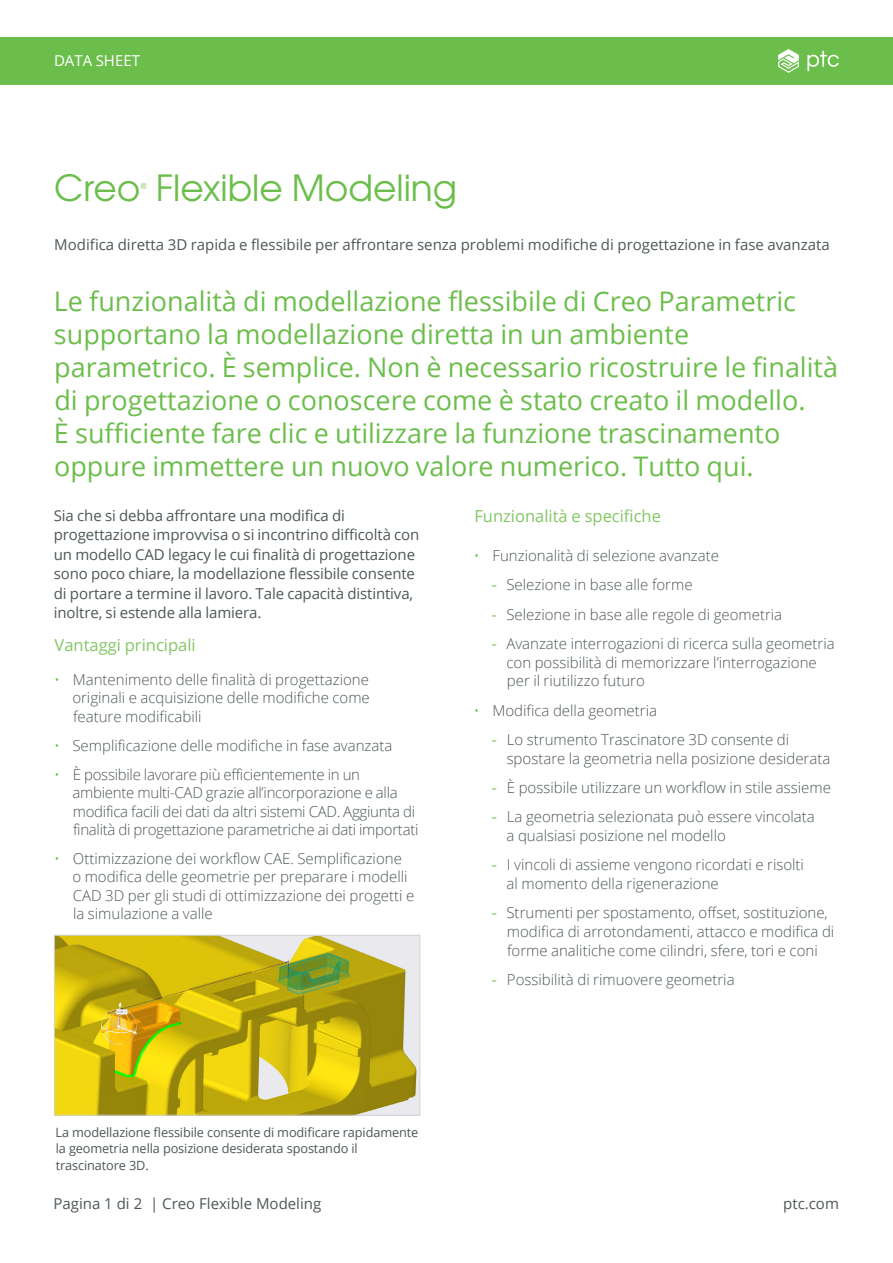
<style>
.page{position:relative;width:893px;height:1263px;background:#fff}
.page>*{position:absolute;margin:0;border:0;box-sizing:border-box;transform-origin:0 0}
._1__Headline{font:36px "Te X Gyre Adventor";color:#6cbe4c}
._3__Introduction{font:27px/33px "Open Sans";color:#6cbe4c}
._3__Text_Subhead_1{font:16.5px "Open Sans";color:#82c663}
.t1{font:300 15px/18.8px "Open Sans";color:#4e5758}
._4__Text_Body{font:15px/19.5px "Open Sans";letter-spacing:-.01em;color:#4e5758}
.t2{font:300 15px/18.5px "Open Sans";letter-spacing:-.02em;color:#4e5758}
._2__Headline_Subhead{font:15px "Open Sans";color:#4e5758}
.t3{font:15px "Open Sans";color:#fff}
._6__Caption{font:12.75px/16.5px "Open Sans";letter-spacing:-.01em;color:#4e5758}
._1__Headline-2{font:8.7px "Te X Gyre Adventor";color:#6cbe4c}
.s1{color:#6cbe4c}
.s2{font-family:"DIN Pro";font-weight:400;color:#6cbe4c}
</style>
<div class="page">
<div style="left:0;top:37px;width:893px;height:48px;background:#6cbe4c"></div>
<svg style="left:778px;top:49px;width:21px;height:24px"></svg>
<svg style="left:807px;top:51px;width:32px;height:20px"></svg>
<img style="left:56px;top:937px;width:362px;height:176px">
<div style="left:54px;top:935px;width:366px;height:180px;border:1px solid #d1d2d4"></div>
<p class="t3" style="left:54px;top:50px;width:88px">DATA SHEET</p>
<p class="_1__Headline" style="left:54px;top:159px;width:404px">Creo Flexible Modeling</p>
<p class="_1__Headline-2" style="left:140px;top:179px;width:8px">®</p>
<p class="_2__Headline_Subhead" style="left:54px;top:235px;width:777px">Modifica diretta 3D rapida e flessibile per affrontare senza problemi modifiche di progettazione in fase avanzata</p>
<p class="_3__Introduction" style="left:54px;top:284px;width:786px">Le funzionalità di modellazione flessibile di Creo Parametric supportano la modellazione diretta in un ambiente parametrico. È semplice. Non è necessario ricostruire le finalità di progettazione o conoscere come è stato creato il modello.<br>È sufficiente fare clic e utilizzare la funzione trascinamento oppure immettere un nuovo valore numerico. Tutto qui.</p>
<p class="_4__Text_Body" style="left:54px;top:505px;width:367px">Sia che si debba affrontare una modifica di progettazione improvvisa o si incontrino difficoltà con un modello CAD legacy le cui finalità di progettazione sono poco chiare, la modellazione flessibile consente di portare a termine il lavoro. Tale capacità distintiva, inoltre, si estende alla lamiera.</p>
<p class="_3__Text_Subhead_1" style="left:55px;top:634px;width:143px">Vantaggi principali</p>
<p class="t1" style="left:72px;top:670px;width:299px;text-align:justify;text-indent:-18px"><span class="s1">•</span> Mantenimento delle finalità di progettazione originali e acquisizione delle modifiche come feature modificabili</p>
<p class="t1" style="left:54px;top:735px;width:340px"><span class="s1">•</span> Semplificazione delle modifiche in fase avanzata</p>
<p class="t2" style="left:73px;top:765px;width:347px;text-indent:-18px"><span class="s1">•</span> È possibile lavorare più efficientemente in un ambiente multi-CAD grazie all’incorporazione e alla modifica facili dei dati da altri sistemi CAD. Aggiunta di finalità di progettazione parametriche ai dati importati</p>
<p class="t1" style="left:72px;top:849px;width:343px;text-indent:-18px"><span class="s1">•</span> Ottimizzazione dei workflow CAE. Semplificazione o modifica delle geometrie per preparare i modelli CAD 3D per gli studi di ottimizzazione dei progetti e la simulazione a valle</p>
<p class="_3__Text_Subhead_1" style="left:474px;top:505px;width:188px">Funzionalità e specifiche</p>
<p class="t1" style="left:474px;top:546px;width:247px"><span class="s1">•</span> Funzionalità di selezione avanzate</p>
<p class="t1" style="left:491px;top:575px;width:203px"><span class="s2">-</span> Selezione in base alle forme</p>
<p class="t1" style="left:491px;top:604px;width:292px"><span class="s2">-</span> Selezione in base alle regole di geometria</p>
<p class="t1" style="left:506px;top:634px;width:330px;text-indent:-15px"><span class="s2">-</span> Avanzate interrogazioni di ricerca sulla geometria con possibilità di memorizzare l’interrogazione per il riutilizzo futuro</p>
<p class="t1" style="left:474px;top:700px;width:185px"><span class="s1">•</span> Modifica della geometria</p>
<p class="t1" style="left:507px;top:730px;width:325px;text-indent:-15px"><span class="s2">-</span> Lo strumento Trascinatore 3D consente di spostare la geometria nella posizione desiderata</p>
<p class="t1" style="left:491px;top:778px;width:341px"><span class="s2">-</span> È possibile utilizzare un workflow in stile assieme</p>
<p class="t1" style="left:507px;top:807px;width:310px;text-indent:-15px"><span class="s2">-</span> La geometria selezionata può essere vincolata a qualsiasi posizione nel modello</p>
<p class="t1" style="left:507px;top:855px;width:299px;text-indent:-15px"><span class="s2">-</span> I vincoli di assieme vengono ricordati e risolti al momento della rigenerazione</p>
<p class="t1" style="left:507px;top:903px;width:329px;text-indent:-16px"><span class="s2">-</span> Strumenti per spostamento, offset, sostituzione, modifica di arrotondamenti, attacco e modifica di forme analitiche come cilindri, sfere, tori e coni</p>
<p class="t1" style="left:491px;top:970px;width:245px"><span class="s2">-</span> Possibilità di rimuovere geometria</p>
<p class="_6__Caption" style="left:56px;top:1124px;width:364px">La modellazione flessibile consente di modificare rapidamente la geometria nella posizione desiderata spostando il trascinatore 3D.</p>
<p class="_4__Text_Body" style="left:53px;top:1193px;width:269px">Pagina 1 di 2 | Creo Flexible Modeling</p>
<p class="_4__Text_Body" style="left:783px;top:1193px;width:57px">ptc.com</p>
</div>
